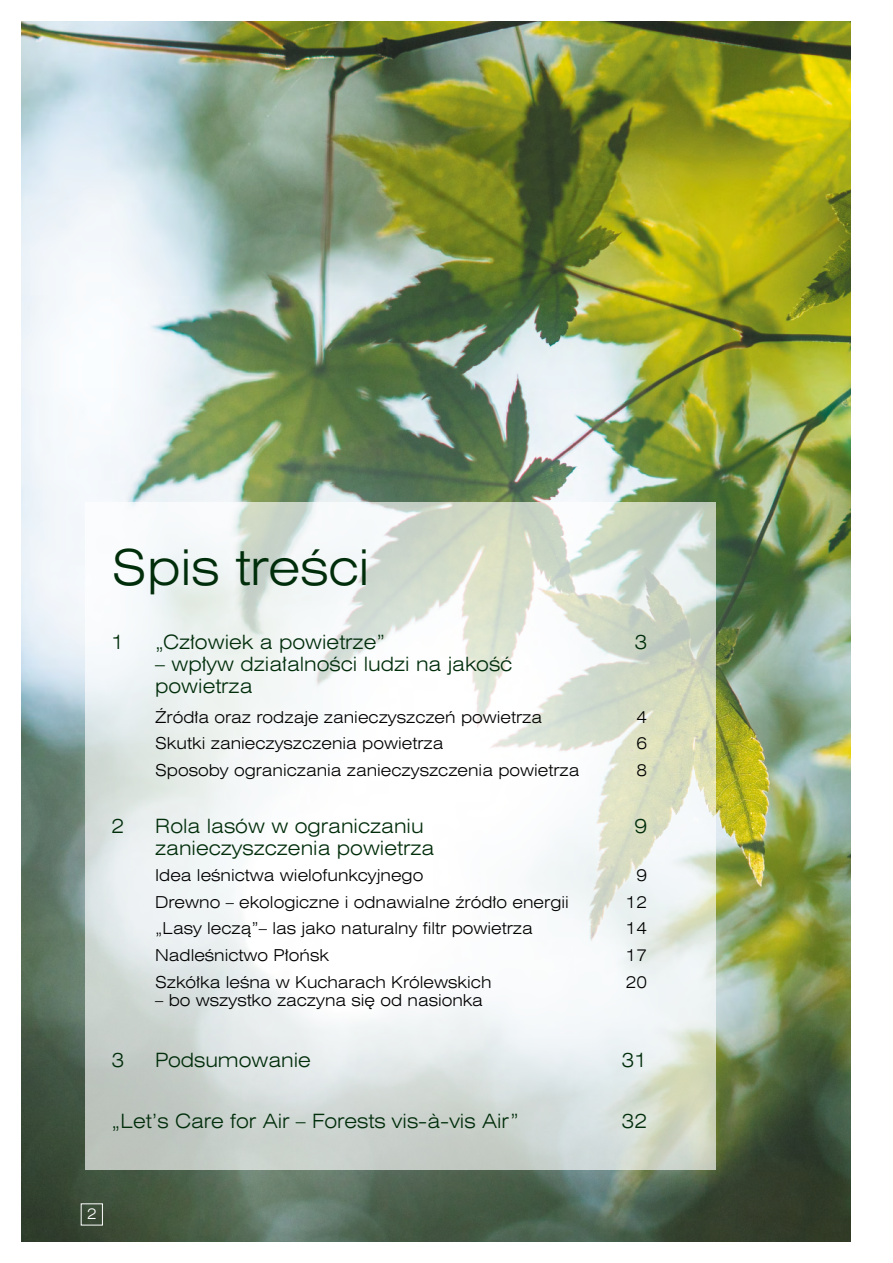
<style>
.page{position:relative;width:893px;height:1263px;background:#fff}
.page>*{position:absolute;margin:0;border:0;box-sizing:border-box;transform-origin:0 0}
.t1{font:45px "Swis 721 Lt Ex PL";color:#002d0a}
.t2{font:18px/21.6px "Swis 721 Lt Ex PL";color:#002d0a}
.t3{font:15px "Swis 721 Lt Ex PL";color:#000}
.t4{font:13.5px "Swis 721 Lt Ex PL";color:#fff}
</style>
<div class="page">
<img style="left:21px;top:21px;width:829px;height:1221px">
<svg style="left:85px;top:502px;width:631px;height:667px"></svg>
<h1 class="t1" style="left:112px;top:538px;width:260px">Spis treści</h1>
<p class="t2" style="left:112px;top:632px;width:14px">1</p>
<p class="t2" style="left:155px;top:632px;width:232px">„Człowiek a powietrze”</p>
<p class="t2" style="left:634px;top:632px;width:14px">3</p>
<p class="t2" style="left:155px;top:653px;width:359px">– wpływ działalności ludzi na jakość powietrza</p>
<p class="t3" style="left:155px;top:707px;width:389px">Źródła oraz rodzaje zanieczyszczeń powietrza</p>
<p class="t3" style="left:636px;top:707px;width:12px">4</p>
<p class="t3" style="left:155px;top:734px;width:290px">Skutki zanieczyszczenia powietrza</p>
<p class="t3" style="left:636px;top:734px;width:12px">6</p>
<p class="t3" style="left:155px;top:760px;width:426px">Sposoby ograniczania zanieczyszczenia powietrza</p>
<p class="t3" style="left:636px;top:760px;width:12px">8</p>
<p class="t2" style="left:112px;top:815px;width:14px">2</p>
<p class="t2" style="left:155px;top:815px;width:270px">Rola lasów w ograniczaniu</p>
<p class="t2" style="left:634px;top:815px;width:14px">9</p>
<p class="t2" style="left:155px;top:837px;width:281px">zanieczyszczenia powietrza</p>
<p class="t3" style="left:155px;top:866px;width:270px">Idea leśnictwa wielofunkcyjnego</p>
<p class="t3" style="left:636px;top:866px;width:12px">9</p>
<p class="t3" style="left:155px;top:892px;width:415px">Drewno – ekologiczne i odnawialne źródło energii</p>
<p class="t3" style="left:626px;top:892px;width:23px">12</p>
<p class="t3" style="left:155px;top:919px;width:379px">„Lasy leczą”– las jako naturalny filtr powietrza</p>
<p class="t3" style="left:626px;top:919px;width:23px">14</p>
<p class="t3" style="left:155px;top:945px;width:175px">Nadleśnictwo Płońsk</p>
<p class="t3" style="left:626px;top:945px;width:23px">17</p>
<p class="t3" style="left:155px;top:972px;width:338px">Szkółka leśna w Kucharach Królewskich</p>
<p class="t3" style="left:626px;top:972px;width:23px">20</p>
<p class="t3" style="left:155px;top:990px;width:329px">– bo wszystko zaczyna się od nasionka</p>
<p class="t2" style="left:112px;top:1049px;width:14px">3</p>
<p class="t2" style="left:155px;top:1049px;width:157px">Podsumowanie</p>
<p class="t2" style="left:622px;top:1049px;width:27px">31</p>
<p class="t2" style="left:112px;top:1110px;width:409px">„Let’s Care for Air – Forests vis-à-vis Air”</p>
<p class="t2" style="left:622px;top:1110px;width:27px">32</p>
<p class="t4" style="left:87px;top:1205px;width:11px">2</p>
</div>
